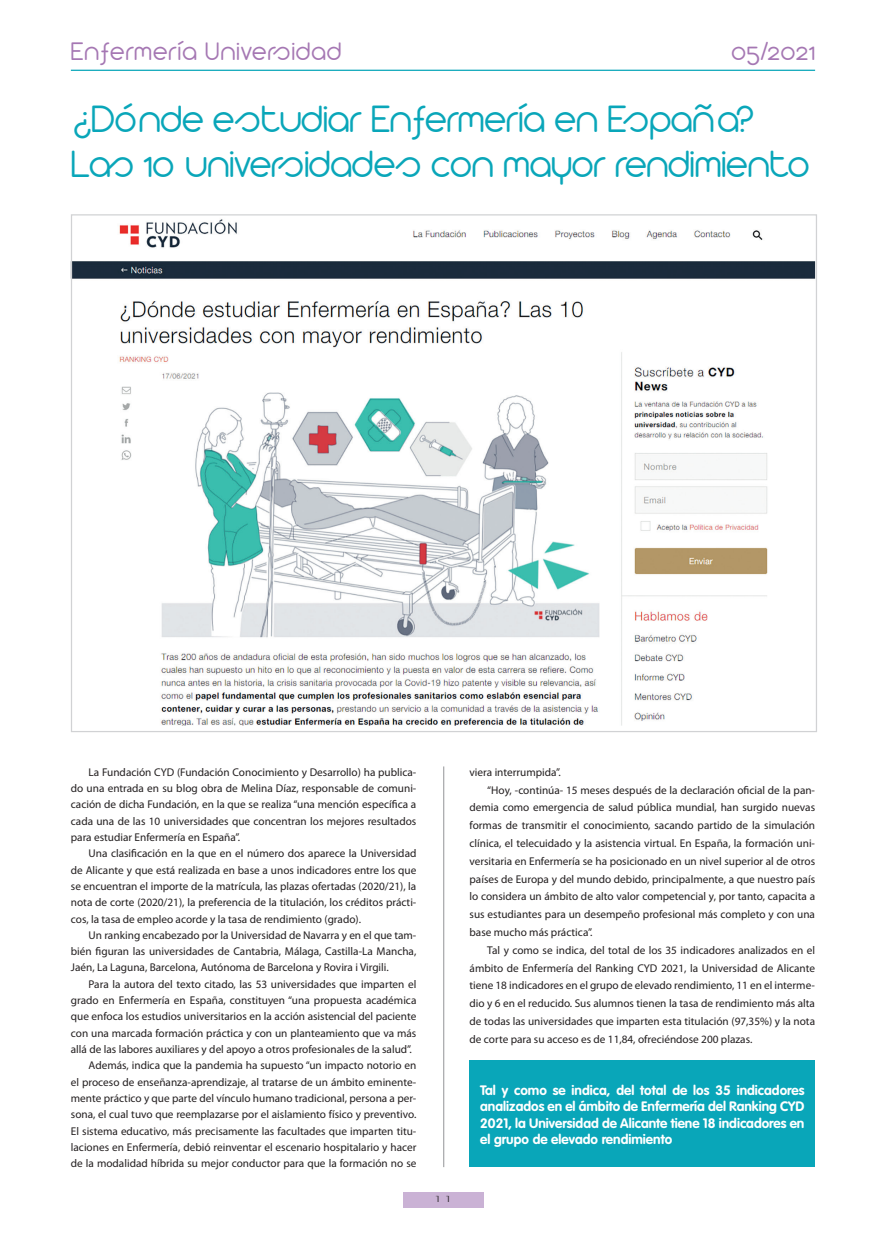
<style>
.page{position:relative;width:886px;height:1241px;background:#fff}
.page>*{position:absolute;margin:0;border:0;box-sizing:border-box;transform-origin:0 0}
.t1{font:300 41.25px/45px "Arista 2.0 Alternate";color:#09a6b9}
.t2{font:300 27.5px "Arista 2.0 Alternate";letter-spacing:.04em;color:#a577b3}
.t3{font:700 13.5px/16.2px "VAG Rounded";color:#fff;text-align:justify}
.t4{font:11.25px/16.2px "Myriad Pro";color:#231f20;text-align:justify}
.t5{font:300 8.12px "Futura";color:#231f20;scale:2 1}
</style>
<div class="page">
<hr style="left:71px;top:70px;width:744px;height:1px;background:#09a6b9">
<div style="left:403px;top:1192px;width:80px;height:15px;background:#cab2d5"></div>
<img style="left:73px;top:219px;width:742px;height:506px">
<hr style="left:443px;top:766px;width:1px;height:400px;background:#939598">
<div style="left:469px;top:1060px;width:346px;height:106px;background:#09a6b9"></div>
<p class="t2" style="left:71px;top:35px;width:272px">Enfermería Universidad</p>
<p class="t2" style="left:731px;top:35px;width:85px">05/2021</p>
<p class="t1" style="left:71px;top:96px;width:740px">¿Dónde estudiar Enfermería en España?<br>Las 10 universidades con mayor rendimiento</p>
<p class="t4" style="left:71px;top:764px;width:347px;text-indent:18px">La Fundación CYD (Fundación Conocimiento y Desarrollo) ha publica&shy;do una entrada en su blog obra de Melina Díaz, responsable de comuni&shy;cación de dicha Fundación, en la que se realiza “una mención específica a cada una de las 10 universidades que concentran los mejores resultados para estudiar Enfermería en España”.</p>
<p class="t4" style="left:71px;top:845px;width:347px;text-indent:18px">Una clasificación en la que en el número dos aparece la Universidad de Alicante y que está realizada en base a unos indicadores entre los que se encuentran el importe de la matrícula, las plazas ofertadas (2020/21), la nota de corte (2020/21), la preferencia de la titulación, los créditos prácti&shy;cos, la tasa de empleo acorde y la tasa de rendimiento (grado).</p>
<p class="t4" style="left:71px;top:927px;width:347px;text-indent:18px">Un ranking encabezado por la Universidad de Navarra y en el que tam&shy;bién figuran las universidades de Cantabria, Málaga, Castilla-La Mancha, Jaén, La Laguna, Barcelona, Autónoma de Barcelona y Rovira i Virgili.</p>
<p class="t4" style="left:71px;top:975px;width:347px;text-indent:18px">Para la autora del texto citado, las 53 universidades que imparten el grado en Enfermería en España, constituyen “una propuesta académica que enfoca los estudios universitarios en la acción asistencial del paciente con una marcada formación práctica y con un planteamiento que va más allá de las labores auxiliares y del apoyo a otros profesionales de la salud”.</p>
<p class="t4" style="left:71px;top:1057px;width:347px;text-indent:18px">Además, indica que la pandemia ha supuesto “un impacto notorio en el proceso de enseñanza-aprendizaje, al tratarse de un ámbito eminente&shy;mente práctico y que parte del vínculo humano tradicional, persona a per&shy;sona, el cual tuvo que reemplazarse por el aislamiento físico y preventivo.<br>El sistema educativo, más precisamente las facultades que imparten titu&shy;laciones en Enfermería, debió reinventar el escenario hospitalario y hacer de la modalidad híbrida su mejor conductor para que la formación no se</p>
<p class="t5" style="left:433px;top:1193px;width:12px">11</p>
<p class="t4" style="left:469px;top:764px;width:93px">viera interrumpida”.</p>
<p class="t4" style="left:469px;top:781px;width:347px;line-height:17.8px;text-indent:18px">“Hoy, -continúa- 15 meses después de la declaración oficial de la pan&shy;demia como emergencia de salud pública mundial, han surgido nuevas formas de transmitir el conocimiento, sacando partido de la simulación clínica, el telecuidado y la asistencia virtual. En España, la formación uni&shy;versitaria en Enfermería se ha posicionado en un nivel superior al de otros países de Europa y del mundo debido, principalmente, a que nuestro país lo considera un ámbito de alto valor competencial y, por tanto, capacita a sus estudiantes para un desempeño profesional más completo y con una base mucho más práctica”.</p>
<p class="t4" style="left:469px;top:941px;width:347px;line-height:17.8px;text-indent:18px">Tal y como se indica, del total de los 35 indicadores analizados en el ámbito de Enfermería del Ranking CYD 2021, la Universidad de Alicante tiene 18 indicadores en el grupo de elevado rendimiento, 11 en el interme&shy;dio y 6 en el reducido. Sus alumnos tienen la tasa de rendimiento más alta de todas las universidades que imparten esta titulación (97,35%) y la nota de corte para su acceso es de 11,84, ofreciéndose 200 plazas.</p>
<p class="t3" style="left:480px;top:1082px;width:326px">Tal y como se indica, del total de los 35 indicadores analizados en el ámbito de Enfermería del Ranking CYD 2021, la Universidad de Alicante tiene 18 indicadores en el grupo de elevado rendimiento</p>
</div>
